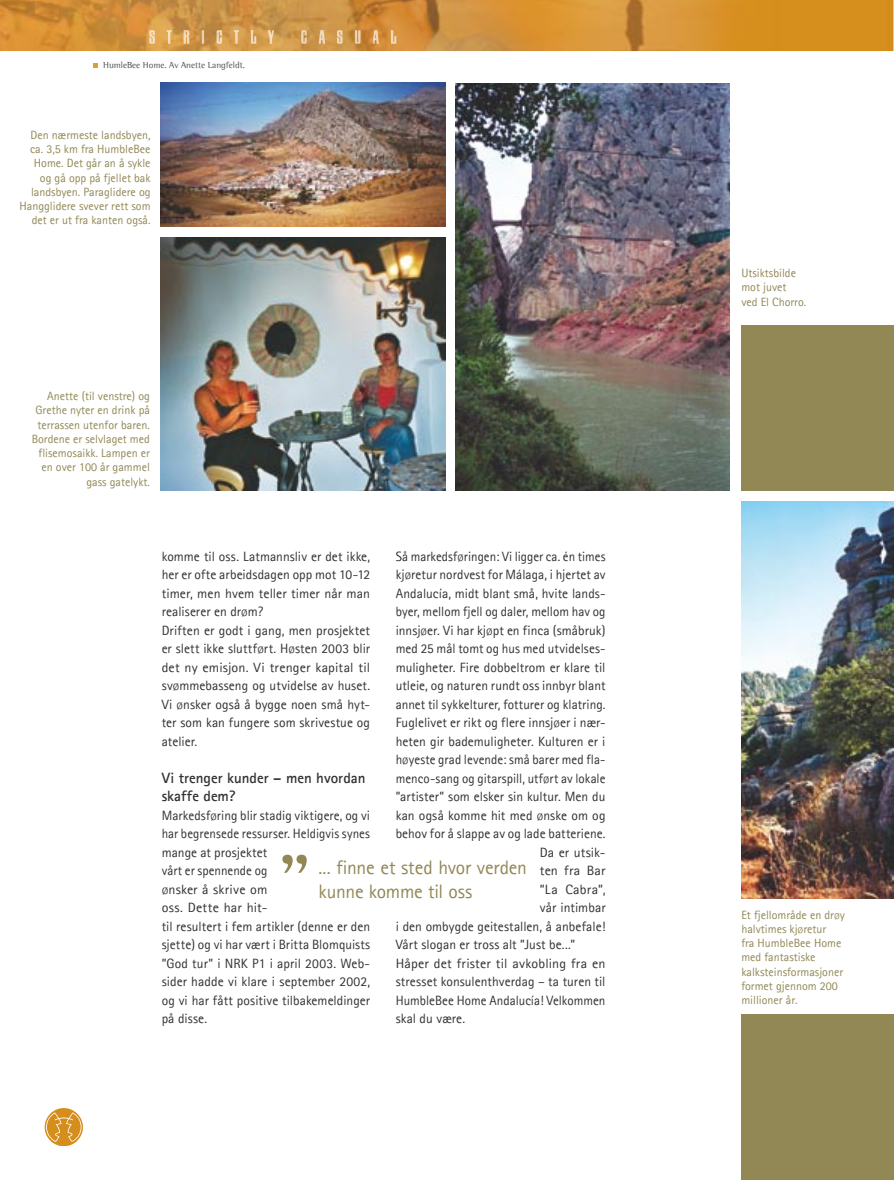
<style>
.page{position:relative;width:894px;height:1191px;background:#fff}
.page>*{position:absolute;margin:0;border:0;box-sizing:border-box;transform-origin:0 0}
.t1{font:84px "Agfa Rotis Semi Serif";color:#918855}
.t2{font:19.5px "Agfa Rotis Sans Serif";letter-spacing:-.01em;color:#918855}
.t3{font:700 15px/18.5px "Agfa Rotis Sans Serif";color:#323235}
.t4{font:13.5px/18.5px "Agfa Rotis Sans Serif";letter-spacing:.005em;color:#323235}
.t5{font:13.5px "Agfa Rotis Sans Serif";letter-spacing:.005em;color:#323235;scale:.96 1}
.t6{font:13.5px "Agfa Rotis Sans Serif";letter-spacing:.005em;color:#323235;scale:1.04 1}
.t7{font:12px/14.2px "Agfa Rotis Sans Serif";color:#918855;text-align:right}
.t8{font:9px "Agfa Rotis Semi Serif";color:#4f4e51}
</style>
<div class="page">
<img style="left:0;top:0;width:893px;height:51px">
<img style="left:149px;top:30px;width:247px;height:14px">
<svg style="left:94px;top:63px;width:4px;height:5px"></svg>
<img style="left:455px;top:84px;width:274px;height:407px">
<img style="left:160px;top:237px;width:285px;height:254px">
<img style="left:161px;top:83px;width:284px;height:144px">
<div style="left:741px;top:1014px;width:152px;height:166px;background:#918855"></div>
<img style="left:741px;top:502px;width:152px;height:397px">
<div style="left:741px;top:325px;width:152px;height:166px;background:#918855"></div>
<svg style="left:45px;top:1108px;width:38px;height:37px"></svg>
<svg style="left:46px;top:1112px;width:35px;height:30px"></svg>
<p class="t8" style="left:103px;top:60px;width:143px">HumleBee Home. Av Anette Langfeldt.</p>
<p class="t7" style="left:19px;top:127px;width:133px">Den nærmeste landsbyen, ca. 3,5 km fra HumbleBee<br>Home. Det går an å sykle og gå opp på fjellet bak landsbyen. Paraglidere og<br>Hangglidere svever rett som det er ut fra kanten også.</p>
<p class="t7" style="left:32px;top:389px;width:120px">Anette (til venstre) og<br>Grethe nyter en drink på terrassen utenfor baren.<br>Bordene er selvlaget med flisemosaikk. Lampen er en over 100 år gammel gass gatelykt.</p>
<p class="t5" style="left:395px;top:548px;width:220px">Så markedsføringen: Vi ligger ca. én times</p>
<p class="t4" style="left:395px;top:565px;width:211px">kjøretur nordvest for Málaga, i hjertet av</p>
<p class="t4" style="left:395px;top:583px;width:211px">Andalucía, midt blant små, hvite lands-</p>
<p class="t4" style="left:395px;top:602px;width:211px">byer, mellom fjell og daler, mellom hav og</p>
<p class="t4" style="left:395px;top:620px;width:211px">innsjøer. Vi har kjøpt en finca (småbruk)</p>
<p class="t4" style="left:395px;top:639px;width:211px">med 25 mål tomt og hus med utvidelses-</p>
<p class="t4" style="left:395px;top:657px;width:211px">muligheter. Fire dobbeltrom er klare til</p>
<p class="t4" style="left:395px;top:676px;width:211px">utleie, og naturen rundt oss innbyr blant</p>
<p class="t4" style="left:395px;top:694px;width:211px">annet til sykkelturer, fotturer og klatring.</p>
<p class="t4" style="left:395px;top:713px;width:211px">Fuglelivet er rikt og flere innsjøer i nær-</p>
<p class="t4" style="left:395px;top:731px;width:211px">heten gir bademuligheter. Kulturen er i</p>
<p class="t4" style="left:395px;top:750px;width:211px">høyeste grad levende: små barer med fla-</p>
<p class="t5" style="left:395px;top:770px;width:220px">menco-sang og gitarspill, utført av lokale</p>
<p class="t4" style="left:395px;top:787px;width:211px">”artister” som elsker sin kultur. Men du</p>
<p class="t4" style="left:395px;top:805px;width:211px">kan også komme hit med ønske om og</p>
<p class="t4" style="left:395px;top:824px;width:211px">behov for å slappe av og lade batteriene.</p>
<p class="t4" style="left:539px;top:842px;width:67px">Da er utsik-</p>
<p class="t6" style="left:539px;top:862px;width:65px">ten fra Bar</p>
<p class="t6" style="left:539px;top:881px;width:65px">”La Cabra”,</p>
<p class="t4" style="left:539px;top:898px;width:67px">vår intimbar</p>
<p class="t4" style="left:395px;top:916px;width:211px">i den ombygde geitestallen, å anbefale!</p>
<p class="t4" style="left:395px;top:935px;width:181px">Vårt slogan er tross alt ”Just be...”</p>
<p class="t6" style="left:395px;top:955px;width:203px">Håper det frister til avkobling fra en</p>
<p class="t4" style="left:395px;top:972px;width:211px">stresset konsulenthverdag – ta turen til</p>
<p class="t4" style="left:395px;top:990px;width:211px">HumbleBee Home Andalucía! Velkommen</p>
<p class="t4" style="left:395px;top:1009px;width:71px">skal du være.</p>
<p class="t4" style="left:162px;top:546px;width:210px">komme til oss. Latmannsliv er det ikke, her er ofte arbeidsdagen opp mot 10-12 timer, men hvem teller timer når man realiserer en drøm?<br>Driften er godt i gang, men prosjektet er slett ikke sluttført. Høsten 2003 blir det ny emisjon. Vi trenger kapital til svømmebasseng og utvidelse av huset.<br>Vi ønsker også å bygge noen små hyt&shy;ter som kan fungere som skrivestue og atelier.</p>
<p class="t3" style="left:162px;top:768px;width:205px">Vi trenger kunder – men hvordan skaffe dem?</p>
<p class="t4" style="left:162px;top:805px;width:210px">Markedsføring blir stadig viktigere, og vi har begrensede ressurser. Heldigvis synes mange at prosjektet<br>vårt er spennende og<br>ønsker å skrive om<br>oss. Dette har hit-<br>til resultert i fem artikler (denne er den sjette) og vi har vært i Britta Blomquists ”God tur” i NRK P1 i april 2003. Web&shy;sider hadde vi klare i september 2002, og vi har fått positive tilbakemeldinger på disse.</p>
<h1 class="t1" style="left:276px;top:835px;width:36px">”</h1>
<h2 class="t2" style="left:318px;top:856px;width:210px">... finne et sted hvor verden</h2>
<h2 class="t2" style="left:318px;top:880px;width:155px">kunne komme til oss</h2>
<p class="t7" style="left:741px;top:266px;width:66px;text-align:left">Utsiktsbilde mot juvet<br>ved El Chorro.</p>
<p class="t7" style="left:741px;top:907px;width:105px;text-align:left">Et fjellområde en drøy halvtimes kjøretur<br>fra HumbleBee Home med fantastiske kalksteinsformasjoner formet gjennom 200 millioner år.</p>
</div>
